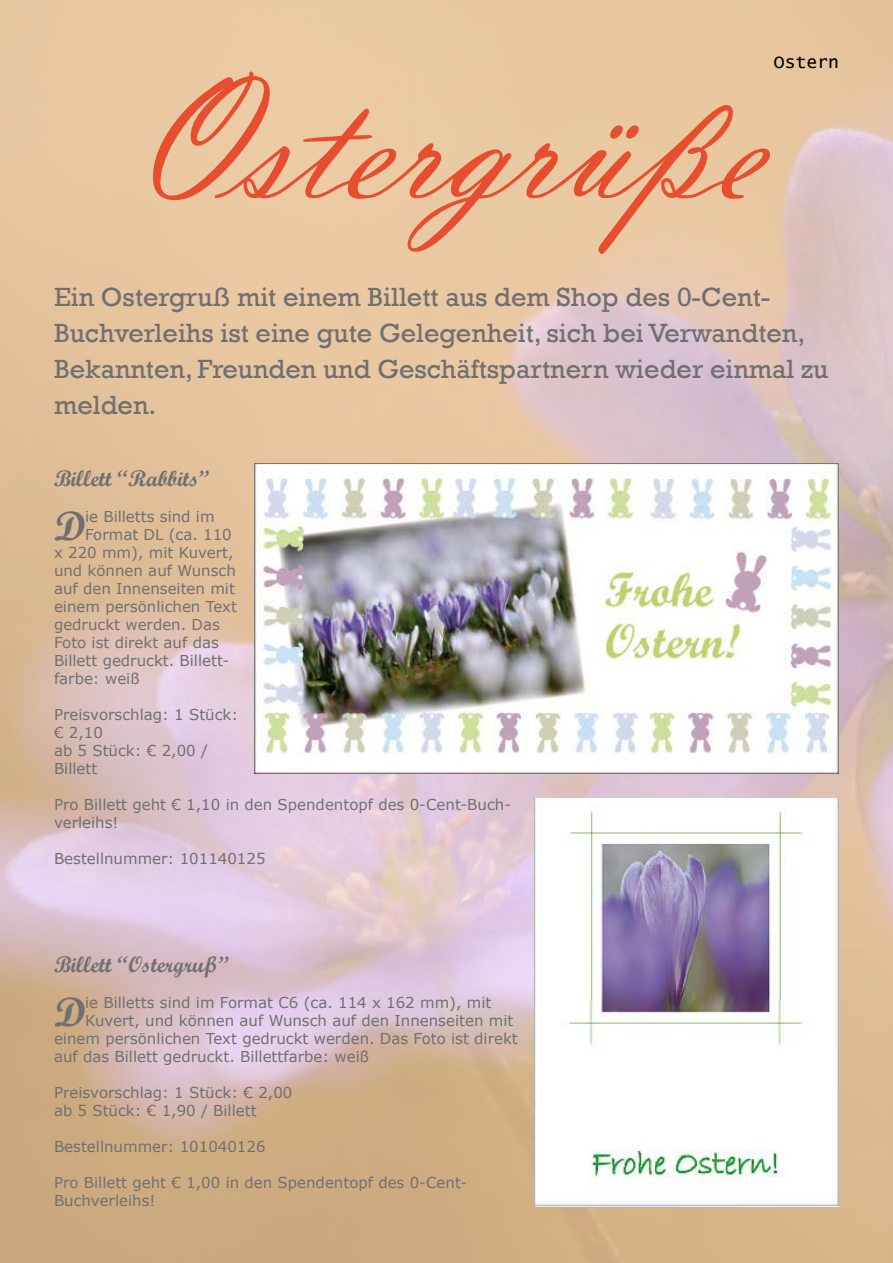
<style>
.page{position:relative;width:893px;height:1263px;background:#fff}
.page>*{position:absolute;margin:0;border:0;box-sizing:border-box;transform-origin:0 0}
.t1{font:180px "Vladimir Script";color:#e74e2f}
.t2{font:40.8px "Script MT Bold";color:#707072}
.t3{font:27px/36px "Rockwell";color:#707072}
.t4{font:22.5px "Script MT Bold";color:#707072}
.t5{font:18px "Lucida Console";color:#000}
.t6{font:15px/18px "Verdana";color:#707072}
</style>
<div class="page">
<img style="left:0;top:0;width:893px;height:1263px">
<img style="left:534px;top:798px;width:304px;height:408px">
<img style="left:255px;top:463px;width:584px;height:311px">
<p class="t5" style="left:774px;top:54px;width:67px">Ostern</p>
<h1 class="t1" style="left:130px;top:36px;width:635px">Ostergrüße</h1>
<h3 class="t3" style="left:54px;top:279px;width:776px">Ein Ostergruß mit einem Billett aus dem Shop des 0-Cent-Buchverleihs ist eine gute Gelegenheit, sich bei Verwandten, Bekannten, Freunden und Geschäftspartnern wieder einmal zu melden.</h3>
<h3 class="t4" style="left:54px;top:465px;width:157px">Billett “Rabbits”</h3>
<h2 class="t2" style="left:54px;top:501px;width:33px">D</h2>
<p class="t6" style="left:85px;top:507px;width:131px">ie Billetts sind im</p>
<p class="t6" style="left:85px;top:525px;width:148px">Format DL (ca. 110</p>
<p class="t6" style="left:54px;top:543px;width:181px">x 220 mm), mit Kuvert,</p>
<p class="t6" style="left:54px;top:561px;width:183px">und können auf Wunsch</p>
<p class="t6" style="left:54px;top:579px;width:182px">auf den Innenseiten mit</p>
<p class="t6" style="left:54px;top:597px;width:185px">einem persönlichen Text</p>
<p class="t6" style="left:54px;top:615px;width:167px">gedruckt werden. Das</p>
<p class="t6" style="left:54px;top:633px;width:166px">Foto ist direkt auf das</p>
<p class="t6" style="left:54px;top:651px;width:177px">Billett gedruckt. Billett-</p>
<p class="t6" style="left:54px;top:669px;width:87px">farbe: weiß</p>
<p class="t6" style="left:54px;top:705px;width:186px">Preisvorschlag: 1 Stück: € 2,10<br>ab 5 Stück: € 2,00 /<br>Billett</p>
<p class="t6" style="left:54px;top:795px;width:459px">Pro Billett geht € 1,10 in den Spendentopf des 0-Cent-Buch&shy;verleihs!</p>
<p class="t6" style="left:54px;top:849px;width:213px">Bestellnummer: 101140125</p>
<h3 class="t4" style="left:54px;top:951px;width:176px">Billett “Ostergruß”</h3>
<h2 class="t2" style="left:54px;top:987px;width:33px">D</h2>
<p class="t6" style="left:85px;top:993px;width:408px">ie Billetts sind im Format C6 (ca. 114 x 162 mm), mit</p>
<p class="t6" style="left:85px;top:1011px;width:430px">Kuvert, und können auf Wunsch auf den Innenseiten mit</p>
<p class="t6" style="left:54px;top:1029px;width:465px">einem persönlichen Text gedruckt werden. Das Foto ist direkt</p>
<p class="t6" style="left:54px;top:1047px;width:317px">auf das Billett gedruckt. Billettfarbe: weiß</p>
<p class="t6" style="left:54px;top:1083px;width:240px">Preisvorschlag: 1 Stück: € 2,00 ab 5 Stück: € 1,90 / Billett</p>
<p class="t6" style="left:54px;top:1137px;width:213px">Bestellnummer: 101040126</p>
<p class="t6" style="left:54px;top:1173px;width:415px">Pro Billett geht € 1,00 in den Spendentopf des 0-Cent-<br>Buchverleihs!</p>
</div>
